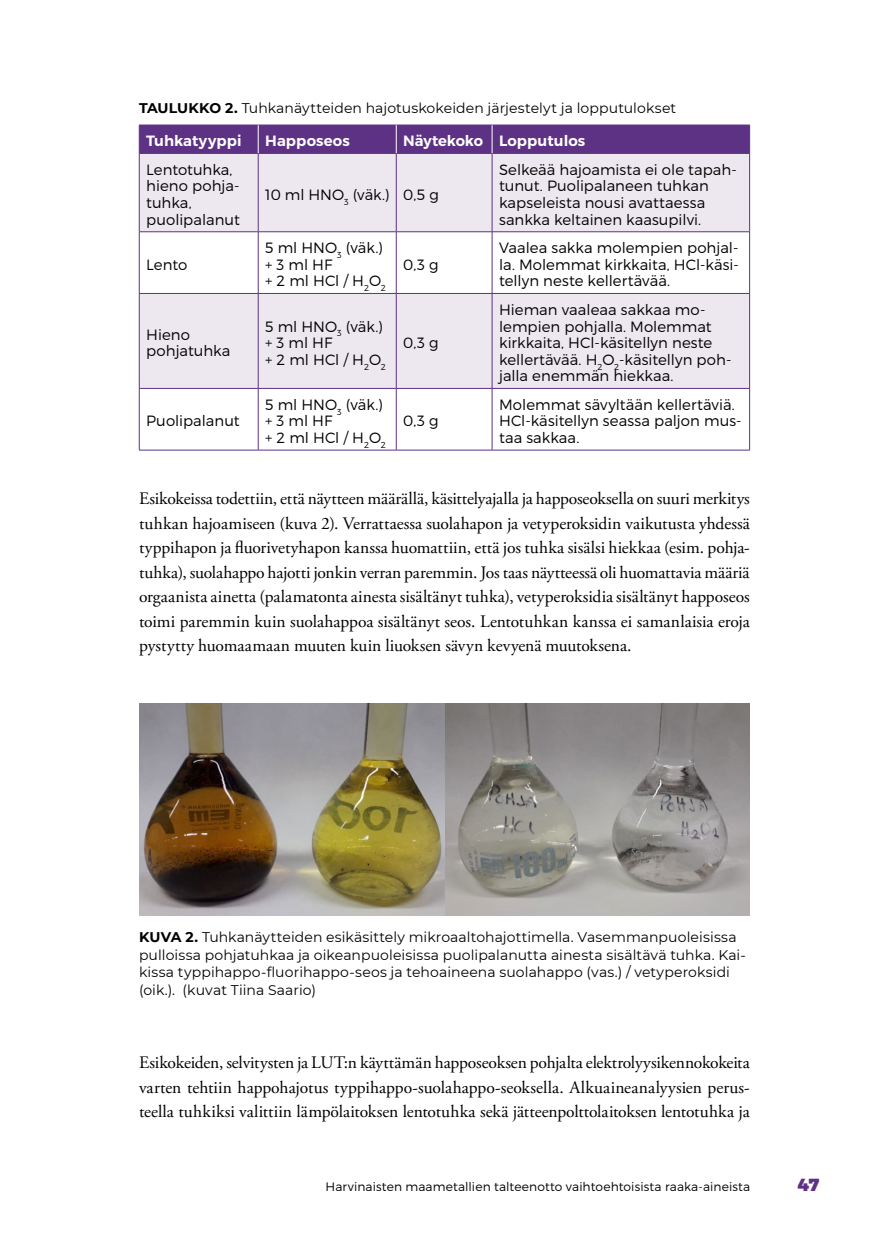
<style>
.page{position:relative;width:874px;height:1241px;background:#fff}
.page>*{position:absolute;margin:0;border:0;box-sizing:border-box;transform-origin:0 0}
.Leipis_ei_sisennystä{font:17.5px/24.5px "Adobe Garamond Pro";letter-spacing:-.005em;color:#000;text-align:justify}
.t1{font:900 17.5px "Montserrat";color:#5d3284}
.Taulukkoteksti{font:300 14.88px/16.6px "Montserrat";color:#000}
.Taulukkoteksti-2{font:600 14.88px "Montserrat";letter-spacing:.005em;color:#fff}
.kuvaaja_kuvateksti{font:14px/17.5px "Montserrat";letter-spacing:.005em;color:#000}
.t2{font:300 12.25px "Montserrat";letter-spacing:.01em;color:#000}
.s1{font-weight:700}
</style>
<div class="page">
<svg style="left:140px;top:154px;width:609px;height:234px;fill:#ede7f0"></svg>
<hr style="left:139px;top:153px;width:119px;height:1px;background:#5d3284">
<hr style="left:139px;top:154px;width:1px;height:77px;background:#5d3284">
<hr style="left:258px;top:153px;width:138px;height:1px;background:#5d3284">
<hr style="left:258px;top:154px;width:1px;height:77px;background:#5d3284">
<hr style="left:396px;top:153px;width:96px;height:1px;background:#5d3284">
<hr style="left:396px;top:154px;width:1px;height:77px;background:#5d3284">
<hr style="left:492px;top:153px;width:257px;height:1px;background:#5d3284">
<hr style="left:491px;top:154px;width:1px;height:77px;background:#5d3284">
<hr style="left:749px;top:154px;width:1px;height:77px;background:#5d3284">
<hr style="left:139px;top:231px;width:119px;height:1px;background:#5d3284">
<hr style="left:139px;top:232px;width:1px;height:61px;background:#5d3284">
<hr style="left:258px;top:231px;width:138px;height:1px;background:#5d3284">
<hr style="left:258px;top:232px;width:1px;height:61px;background:#5d3284">
<hr style="left:396px;top:231px;width:96px;height:1px;background:#5d3284">
<hr style="left:396px;top:232px;width:1px;height:61px;background:#5d3284">
<hr style="left:492px;top:231px;width:257px;height:1px;background:#5d3284">
<hr style="left:491px;top:232px;width:1px;height:61px;background:#5d3284">
<hr style="left:749px;top:232px;width:1px;height:61px;background:#5d3284">
<hr style="left:139px;top:293px;width:119px;height:1px;background:#5d3284">
<hr style="left:139px;top:293px;width:1px;height:95px;background:#5d3284">
<hr style="left:258px;top:293px;width:138px;height:1px;background:#5d3284">
<hr style="left:258px;top:293px;width:1px;height:95px;background:#5d3284">
<hr style="left:396px;top:293px;width:96px;height:1px;background:#5d3284">
<hr style="left:396px;top:293px;width:1px;height:95px;background:#5d3284">
<hr style="left:492px;top:293px;width:257px;height:1px;background:#5d3284">
<hr style="left:491px;top:293px;width:1px;height:95px;background:#5d3284">
<hr style="left:749px;top:293px;width:1px;height:95px;background:#5d3284">
<hr style="left:139px;top:388px;width:119px;height:1px;background:#5d3284">
<hr style="left:139px;top:388px;width:1px;height:62px;background:#5d3284">
<hr style="left:258px;top:388px;width:138px;height:1px;background:#5d3284">
<hr style="left:258px;top:388px;width:1px;height:62px;background:#5d3284">
<hr style="left:396px;top:388px;width:96px;height:1px;background:#5d3284">
<hr style="left:396px;top:388px;width:1px;height:62px;background:#5d3284">
<hr style="left:492px;top:388px;width:257px;height:1px;background:#5d3284">
<hr style="left:491px;top:388px;width:1px;height:62px;background:#5d3284">
<hr style="left:749px;top:388px;width:1px;height:62px;background:#5d3284">
<hr style="left:139px;top:450px;width:119px;height:1px;background:#5d3284">
<hr style="left:258px;top:450px;width:138px;height:1px;background:#5d3284">
<hr style="left:396px;top:450px;width:96px;height:1px;background:#5d3284">
<hr style="left:492px;top:450px;width:257px;height:1px;background:#5d3284">
<div style="left:139px;top:125px;width:611px;height:28px;background:#5d3284"></div>
<img style="left:139px;top:703px;width:610px;height:211px">
<p class="kuvaaja_kuvateksti" style="left:139px;top:99px;width:538px"><span class="s1">TAULUKKO 2.</span> Tuhkanäytteiden hajotuskokeiden järjestelyt ja lopputulokset</p>
<p class="Taulukkoteksti-2" style="left:146px;top:132px;width:97px">Tuhkatyyppi</p>
<p class="Taulukkoteksti-2" style="left:265px;top:132px;width:86px">Happoseos</p>
<p class="Taulukkoteksti-2" style="left:403px;top:132px;width:81px">Näytekoko</p>
<p class="Taulukkoteksti-2" style="left:499px;top:132px;width:88px">Lopputulos</p>
<p class="Taulukkoteksti" style="left:146px;top:161px;width:95px">Lentotuhka, hieno pohja-</p>
<p class="Taulukkoteksti" style="left:146px;top:194px;width:47px">tuhka,</p>
<p class="Taulukkoteksti" style="left:146px;top:211px;width:95px">puolipalanut</p>
<p class="Taulukkoteksti" style="left:499px;top:161px;width:239px">Selkeää hajoamista ei ole tapah&shy;tunut. Puolipalaneen tuhkan kapseleista nousi avattaessa sankka keltainen kaasupilvi.</p>
<p class="Taulukkoteksti" style="left:265px;top:186px;width:125px">10 ml HNO<sub>3</sub> (väk.)</p>
<p class="Taulukkoteksti" style="left:403px;top:186px;width:37px">0,5 g</p>
<p class="Taulukkoteksti" style="left:146px;top:256px;width:42px">Lento</p>
<p class="Taulukkoteksti" style="left:146px;top:326px;width:45px">Hieno</p>
<p class="Taulukkoteksti" style="left:146px;top:342px;width:85px">pohjatuhka</p>
<p class="Taulukkoteksti" style="left:146px;top:412px;width:95px">Puolipalanut</p>
<p class="Taulukkoteksti" style="left:265px;top:239px;width:119px">5 ml HNO<sub>3</sub> (väk.)</p>
<p class="Taulukkoteksti" style="left:265px;top:256px;width:69px">+ 3 ml HF</p>
<p class="Taulukkoteksti" style="left:265px;top:272px;width:122px">+ 2 ml HCl / H<sub>2</sub>O<sub>2</sub></p>
<p class="Taulukkoteksti" style="left:265px;top:317px;width:119px">5 ml HNO<sub>3</sub> (väk.)</p>
<p class="Taulukkoteksti" style="left:265px;top:334px;width:69px">+ 3 ml HF</p>
<p class="Taulukkoteksti" style="left:265px;top:351px;width:122px">+ 2 ml HCl / H<sub>2</sub>O<sub>2</sub></p>
<p class="Taulukkoteksti" style="left:265px;top:396px;width:119px">5 ml HNO<sub>3</sub> (väk.)</p>
<p class="Taulukkoteksti" style="left:265px;top:412px;width:69px">+ 3 ml HF</p>
<p class="Taulukkoteksti" style="left:265px;top:429px;width:122px">+ 2 ml HCl / H<sub>2</sub>O<sub>2</sub></p>
<p class="Taulukkoteksti" style="left:403px;top:256px;width:37px">0,3 g</p>
<p class="Taulukkoteksti" style="left:403px;top:334px;width:37px">0,3 g</p>
<p class="Taulukkoteksti" style="left:403px;top:412px;width:37px">0,3 g</p>
<p class="Taulukkoteksti" style="left:499px;top:239px;width:241px;text-align:justify">Vaalea sakka molempien pohjal&shy;la. Molemmat kirkkaita, HCl-käsi&shy;tellyn neste kellertävää.</p>
<p class="Taulukkoteksti" style="left:499px;top:301px;width:234px">Hieman vaaleaa sakkaa mo&shy;lempien pohjalla. Molemmat kirkkaita, HCl-käsitellyn neste kellertävää. H<sub>2</sub>O<sub>2</sub>-käsitellyn poh&shy;jalla enemmän hiekkaa.</p>
<p class="Taulukkoteksti" style="left:499px;top:396px;width:244px">Molemmat sävyltään kellertäviä.<br>HCl-käsitellyn seassa paljon mus&shy;taa sakkaa.</p>
<p class="Leipis_ei_sisennystä" style="left:139px;top:487px;width:612px">Esikokeissa todettiin, että näytteen määrällä, käsittelyajalla ja happoseoksella on suuri merkitys tuhkan hajoamiseen (kuva 2). Verrattaessa suolahapon ja vetyperoksidin vaikutusta yhdessä typpihapon ja fluorivetyhapon kanssa huomattiin, että jos tuhka sisälsi hiekkaa (esim. pohja&shy;tuhka), suolahappo hajotti jonkin verran paremmin. Jos taas näytteessä oli huomattavia määriä orgaanista ainetta (palamatonta ainesta sisältänyt tuhka), vetyperoksidia sisältänyt happoseos toimi paremmin kuin suolahappoa sisältänyt seos. Lentotuhkan kanssa ei samanlaisia eroja pystytty huomaamaan muuten kuin liuoksen sävyn kevyenä muutoksena.</p>
<p class="kuvaaja_kuvateksti" style="left:139px;top:928px;width:608px"><span class="s1">KUVA 2.</span> Tuhkanäytteiden esikäsittely mikroaaltohajottimella. Vasemmanpuoleisissa pulloissa pohjatuhkaa ja oikeanpuoleisissa puolipalanutta ainesta sisältävä tuhka. Kai&shy;kissa typpihappo-fluorihappo-seos ja tehoaineena suolahappo (vas.) / vetyperoksidi (oik.). (kuvat Tiina Saario)</p>
<p class="Leipis_ei_sisennystä" style="left:139px;top:1050px;width:612px">Esikokeiden, selvitysten ja LUT:n käyttämän happoseoksen pohjalta elektrolyysikennokokeita varten tehtiin happohajotus typpihappo-suolahappo-seoksella. Alkuaineanalyysien perus&shy;teella tuhkiksi valittiin lämpölaitoksen lentotuhka sekä jätteenpolttolaitoksen lentotuhka ja</p>
<p class="t2" style="left:325px;top:1178px;width:426px">Harvinaisten maametallien talteenotto vaihtoehtoisista raaka-aineista</p>
<p class="t1" style="left:797px;top:1173px;width:23px">47</p>
</div>
